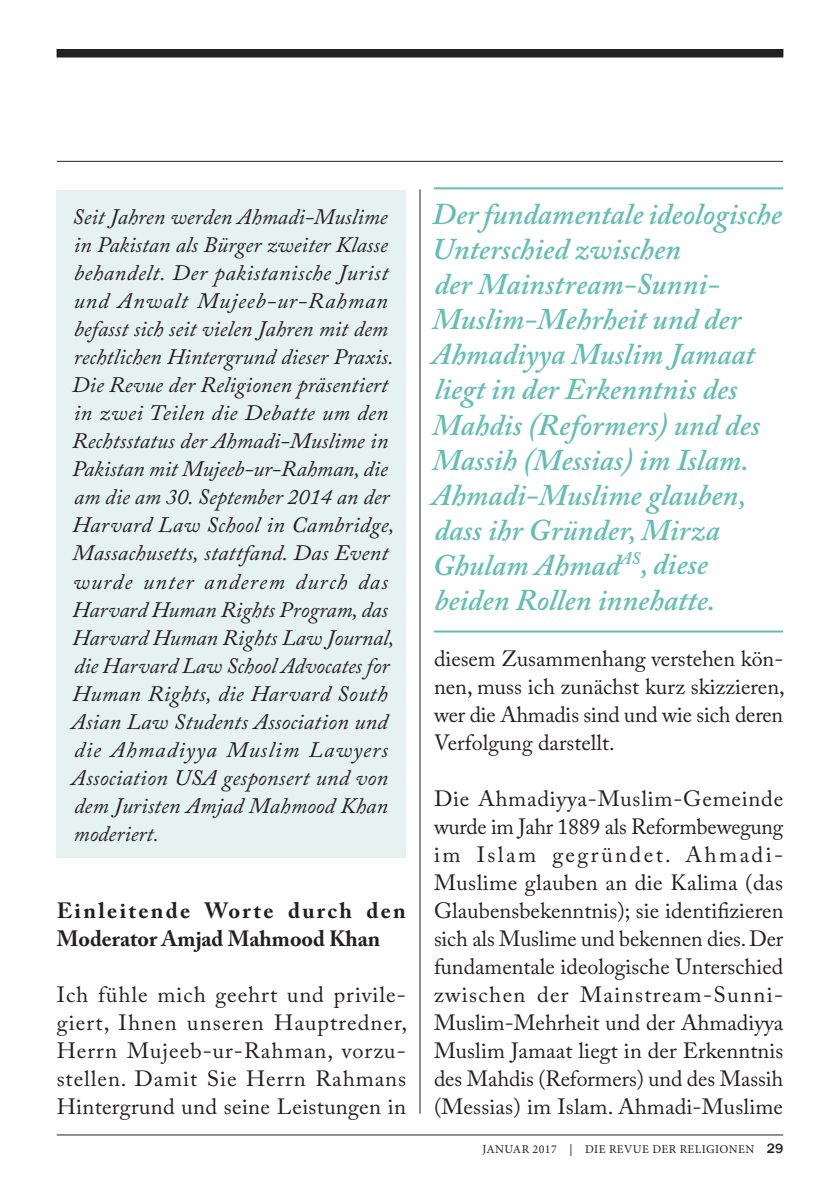
<style>
.page{position:relative;width:840px;height:1191px;background:#fff}
.page>*{position:absolute;margin:0;border:0;box-sizing:border-box;transform-origin:0 0}
.t1{font:italic 600 30px/35px "Adobe Caslon Pro";color:#63beb4}
.t2{font:italic 22px/28px "Adobe Caslon Pro";letter-spacing:.005em;color:#231f20}
.t3{font:22px/28px "Adobe Caslon Pro";letter-spacing:.005em;color:#231f20;text-align:justify}
.t4{font:700 22px/28px "Adobe Caslon Pro";letter-spacing:.005em;color:#231f20}
.t5{font:12px "Minion Pro";letter-spacing:.035em;color:#231f20}
.s1{font-family:"Franklin Gothic";font-weight:500;font-size:14px}
</style>
<div class="page">
<hr style="left:57px;top:1134px;width:725px;height:1px;background:#231f20">
<hr style="left:57px;top:161px;width:725px;height:1px;background:#231f20">
<hr style="left:419px;top:189px;width:1px;height:924px;background:#231f20">
<div style="left:57px;top:49px;width:725px;height:8px;background:#231f20"></div>
<hr style="left:434px;top:187px;width:348px;height:2px;background:#63beb4">
<hr style="left:434px;top:630px;width:348px;height:2px;background:#63beb4">
<div style="left:57px;top:190px;width:349px;height:667px;background:#e6f2f0"></div>
<p class="t2" style="left:72px;top:203px;width:324px">Seit Jahren werden Ahmadi-Muslime in Pakistan als Bürger zweiter Klasse behandelt. Der pakistanische Jurist und Anwalt Mujeeb-ur-Rahman befasst sich seit vielen Jahren mit dem rechtlichen Hintergrund dieser Praxis.<br>Die Revue der Religionen präsentiert in zwei Teilen die Debatte um den Rechtsstatus der Ahmadi-Muslime in Pakistan mit Mujeeb-ur-Rahman, die am die am 30. September 2014 an der Harvard Law School in Cambridge, Massachusetts, stattfand. Das Event wurde unter anderem durch das Harvard Human Rights Program, das Harvard Human Rights Law Journal, die Harvard Law School Advocates for Human Rights, die Harvard South Asian Law Students Association und die Ahmadiyya Muslim Lawyers Association USA gesponsert und von dem Juristen Amjad Mahmood Khan moderiert.</p>
<p class="t4" style="left:57px;top:896px;width:350px">Einleitende Worte durch den<br>Moderator Amjad Mahmood Khan</p>
<p class="t3" style="left:57px;top:980px;width:352px">Ich fühle mich geehrt und privile&shy;giert, Ihnen unseren Hauptredner, Herrn Mujeeb-ur-Rahman, vorzu&shy;stellen. Damit Sie Herrn Rahmans Hintergrund und seine Leistungen in</p>
<p class="t1" style="left:431px;top:196px;width:351px">Der fundamentale ideologische<br>Unterschied zwischen<br>der Mainstream-Sunni-<br>Muslim-Mehrheit und der<br>Ahmadiyya Muslim Jamaat liegt in der Erkenntnis des<br>Mahdis (Reformers) und des<br>Massih (Messias) im Islam.<br>Ahmadi-Muslime glauben, dass ihr Gründer, Mirza<br>Ghulam Ahmad<sup>AS</sup>, diese beiden Rollen innehatte.</p>
<p class="t3" style="left:434px;top:644px;width:352px">diesem Zusammenhang verstehen kön&shy;nen, muss ich zunächst kurz skizzieren, wer die Ahmadis sind und wie sich deren Verfolgung darstellt.</p>
<p class="t3" style="left:434px;top:784px;width:351px">Die Ahmadiyya-Muslim-Gemeinde wurde im Jahr 1889 als Reformbewegung im Islam gegründet. Ahmadi-Muslime glauben an die Kalima (das Glaubensbekenntnis); sie identifizieren sich als Muslime und bekennen dies. Der fundamentale ideologische Unterschied zwischen der Mainstream-Sunni-Muslim-Mehrheit und der Ahmadiyya Muslim Jamaat liegt in der Erkenntnis des Mahdis (Reformers) und des Massih (Messias) im Islam. Ahmadi-Muslime</p>
<p class="t5" style="left:482px;top:1140px;width:302px">JANUAR 2017 | DIE REVUE DER RELIGIONEN <span class="s1">29</span></p>
</div>
